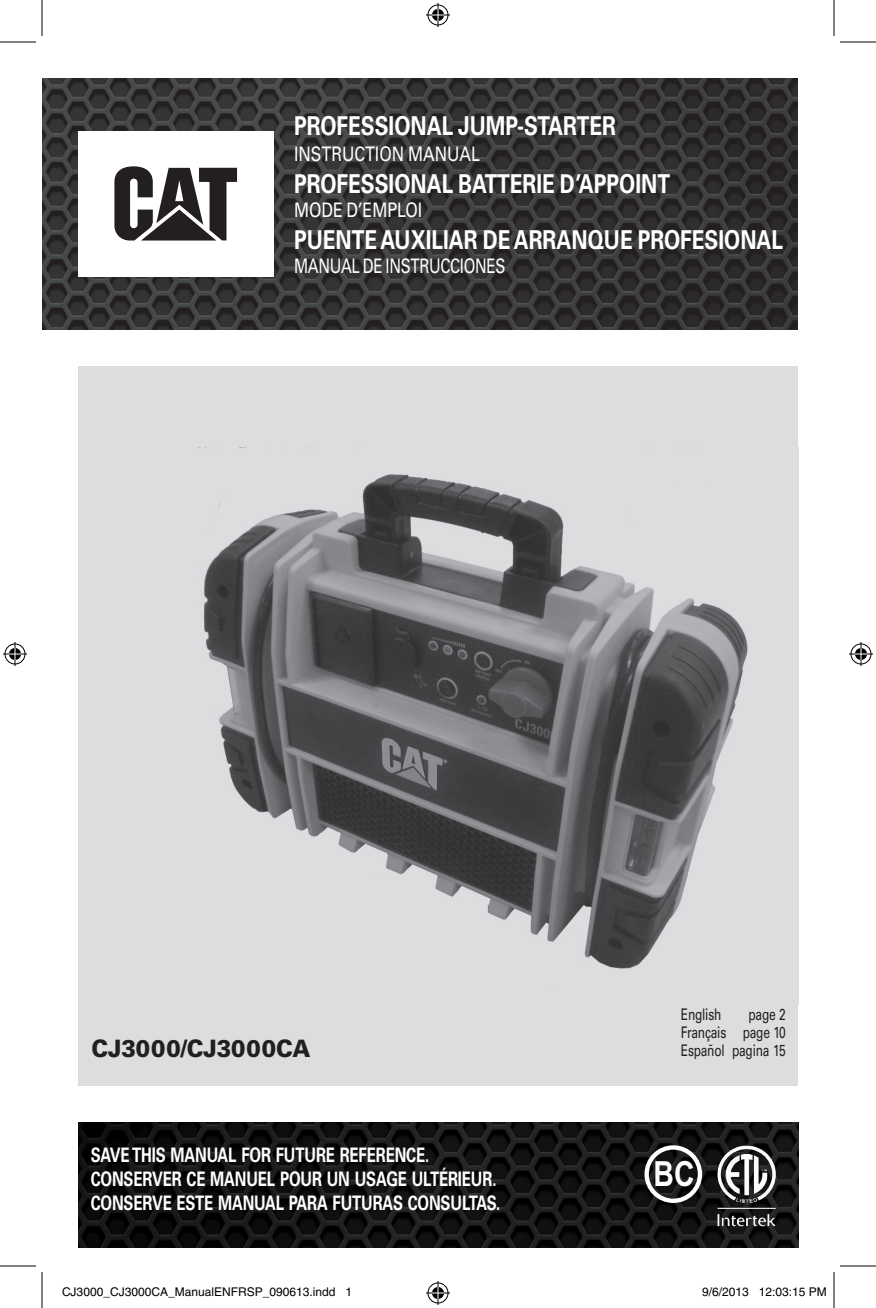
<style>
.page{position:relative;width:876px;height:1308px;background:#fff}
.page>*{position:absolute;margin:0;border:0;box-sizing:border-box;transform-origin:0 0}
.t1{font:700 34.6px "Arial Narrow";color:#fff}
.t2{font:700 26px "Univers LT Std";color:#fff;scale:.8 1}
.t3{font:900 24px "Univers LT Std";color:#231f20;scale:.9 1}
.t4{font:700 20px "Univers LT Std";letter-spacing:-.01em;color:#fff;scale:.75 1}
.t5{font:20px "Univers LT Std";color:#fff;scale:.8 1}
.t6{font:20px "Univers LT Std";letter-spacing:-.02em;color:#fff;scale:.75 1}
.t7{font:16px/18px "Univers LT Std";letter-spacing:-.02em;color:#231f20;text-align:justify;scale:.75 1}
.t8{font:12px "Helvetica";color:#000}
</style>
<div class="page">
<img style="left:42px;top:78px;width:756px;height:252px">
<div style="left:78px;top:131px;width:196px;height:146px;background:#fff"></div>
<svg style="left:114px;top:166px;width:123px;height:75px"></svg>
<img style="left:78px;top:1122px;width:720px;height:126px">
<div style="left:78px;top:366px;width:720px;height:720px;background:#dcdddf"></div>
<img style="left:197px;top:447px;width:551px;height:522px">
<div style="left:645px;top:1145px;width:57px;height:58px;border:4px solid #fff;border-radius:50%"></div>
<img style="left:717px;top:1146px;width:24px;height:54px">
<hr style="left:0;top:42px;width:36px;height:1px;background:#000">
<hr style="left:840px;top:42px;width:36px;height:1px;background:#000">
<hr style="left:0;top:1266px;width:36px;height:1px;background:#000">
<hr style="left:840px;top:1266px;width:36px;height:1px;background:#000">
<hr style="left:42px;top:0;width:1px;height:36px;background:#000">
<hr style="left:42px;top:1272px;width:1px;height:36px;background:#000">
<hr style="left:834px;top:0;width:1px;height:36px;background:#000">
<hr style="left:834px;top:1272px;width:1px;height:36px;background:#000">
<svg style="left:426px;top:3px;width:24px;height:24px"></svg>
<svg style="left:426px;top:1281px;width:24px;height:24px"></svg>
<svg style="left:3px;top:642px;width:24px;height:24px"></svg>
<svg style="left:849px;top:642px;width:24px;height:24px"></svg>
<div style="left:83px;top:1287px;width:7px;height:10px;border:1px solid #fff;border-radius:50%"></div>
<div style="left:91px;top:1288px;width:5px;height:8px;border:1px solid #fff;border-radius:50%"></div>
<div style="left:90px;top:1287px;width:7px;height:10px;border:1px solid #fff;border-radius:50%"></div>
<div style="left:97px;top:1287px;width:6px;height:10px;border:1px solid #fff;border-radius:50%"></div>
<svg style="left:98px;top:1287px;width:5px;height:10px"></svg>
<div style="left:131px;top:1287px;width:7px;height:10px;border:1px solid #fff;border-radius:50%"></div>
<div style="left:139px;top:1288px;width:5px;height:8px;border:1px solid #fff;border-radius:50%"></div>
<div style="left:138px;top:1287px;width:7px;height:10px;border:1px solid #fff;border-radius:50%"></div>
<div style="left:145px;top:1287px;width:6px;height:10px;border:1px solid #fff;border-radius:50%"></div>
<svg style="left:146px;top:1287px;width:5px;height:10px"></svg>
<h2 class="t2" style="left:294px;top:110px;width:386px">PROFESSIONAL JUMP-STARTER</h2>
<p class="t5" style="left:294px;top:142px;width:234px">INSTRUCTI ON MAN UAL</p>
<h2 class="t2" style="left:294px;top:168px;width:34px">PROFESSIONAL</h2>
<h2 class="t2" style="left:458px;top:168px;width:79px">BATTERIE</h2>
<h2 class="t2" style="left:560px;top:168px;width:139px">D’APPOINT</h2>
<p class="t5" style="left:294px;top:198px;width:158px">MODE D’EM PLOI</p>
<h2 class="t2" style="left:294px;top:224px;width:179px">PUENTE AUXILIAR</h2>
<h2 class="t2" style="left:483px;top:224px;width:58px">DE ARRAN</h2>
<h2 class="t2" style="left:588px;top:224px;width:246px">QUE PROFESIONAL</h2>
<p class="t6" style="left:294px;top:254px;width:283px">MAN UAL DE INSTRUCCION ES</p>
<p class="t3" style="left:91px;top:1034px;width:245px">CJ3000/CJ3000CA</p>
<p class="t4" style="left:91px;top:1144px;width:346px">SAVE THIS MAN UAL FOR FUTURE REFEREN</p>
<p class="t4" style="left:406px;top:1144px;width:32px">CE.</p>
<p class="t4" style="left:91px;top:1168px;width:28px">CONSER</p>
<p class="t4" style="left:152px;top:1168px;width:461px">VER CE MANUEL POUR UN USAGE ULTÉRIEUR.</p>
<p class="t4" style="left:91px;top:1192px;width:28px">CONSER</p>
<p class="t4" style="left:152px;top:1192px;width:208px">VE ESTE MAN UAL PARA</p>
<p class="t4" style="left:333px;top:1192px;width:68px">FUTURAS</p>
<p class="t4" style="left:408px;top:1192px;width:125px">CONS ULTAS.</p>
<p class="t7" style="left:681px;top:1005px;width:56px">ENGLISH</p>
<p class="t7" style="left:681px;top:1005px;width:142px;text-indent:68px">PAGE 2<br>FRANÇAIS PAGE 10<br>ESPAÑOL PAGINA 15</p>
<h1 class="t1" style="left:654px;top:1148px;width:43px">BC</h1>
<p class="t8" style="left:62px;top:1285px;width:292px">CJ3000_CJ3000CA_ManualENFRSP_090613.indd 1</p>
<p class="t8" style="left:702px;top:1285px;width:126px">9/6/2013 12:03:15 PM</p>
</div>
